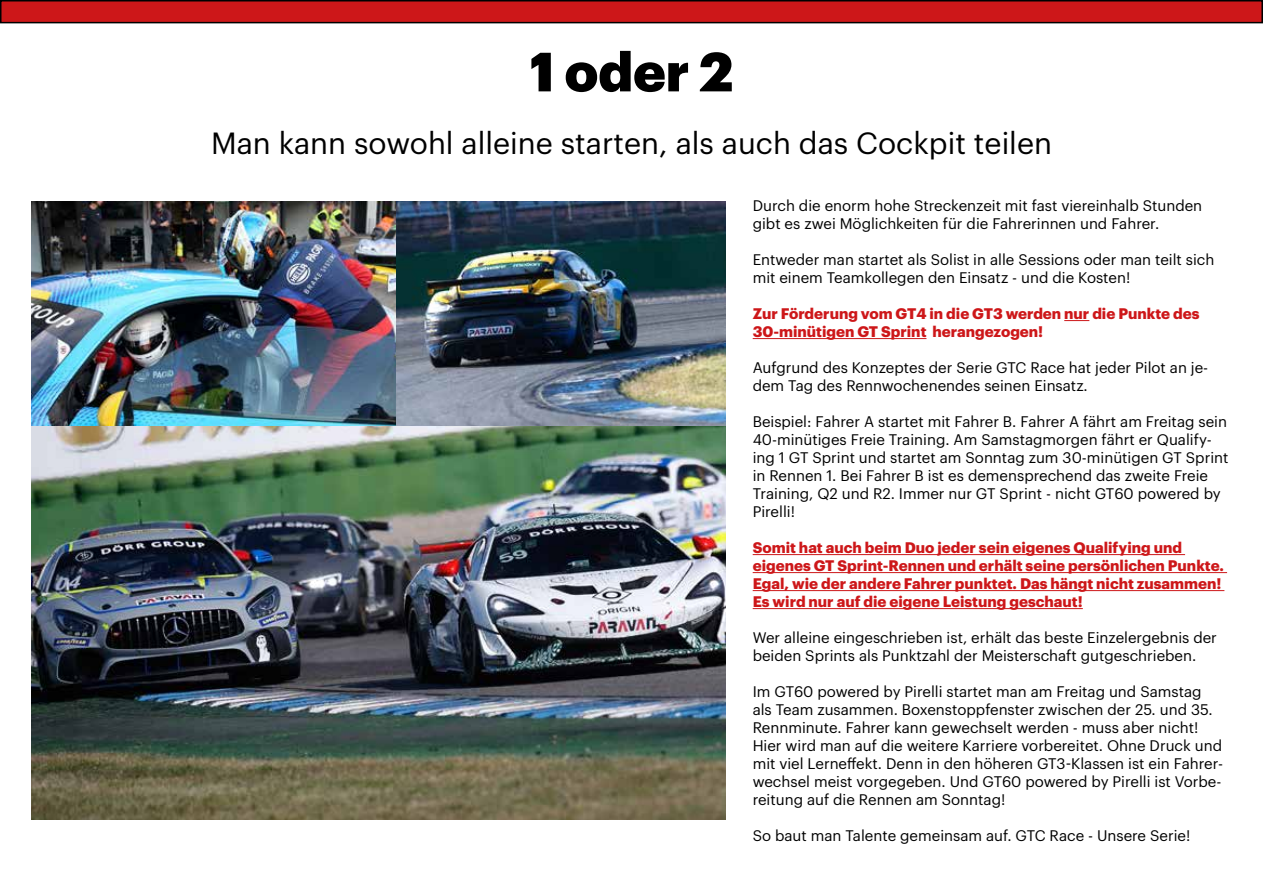
<style>
.page{position:relative;width:1263px;height:893px;background:#fff}
.page>*{position:absolute;margin:0;border:0;box-sizing:border-box;transform-origin:0 0}
.t1{font:900 54px "Graphik";color:#000}
.t2{font:30px "Graphik";color:#000}
.t3{font:15px/18px "Graphik";color:#000}
.t4{font:700 15px/18px "Graphik";color:#cd1719}
</style>
<div class="page">
<svg style="left:1064px;top:320px;width:25px;height:1px"></svg>
<hr style="left:753px;top:338px;width:173px;height:1px;background:#cd1719">
<hr style="left:753px;top:554px;width:432px;height:1px;background:#cd1719">
<hr style="left:753px;top:572px;width:474px;height:1px;background:#cd1719">
<hr style="left:753px;top:590px;width:471px;height:1px;background:#cd1719">
<hr style="left:753px;top:608px;width:330px;height:1px;background:#cd1719">
<div style="left:1px;top:1px;width:1261px;height:22px;background:#cd1719"></div>
<div style="left:0;top:0;width:1263px;height:23px;border:2px solid #000"></div>
<img style="left:32px;top:202px;width:365px;height:224px">
<img style="left:397px;top:202px;width:328px;height:224px">
<img style="left:32px;top:426px;width:693px;height:393px">
<h1 class="t1" style="left:530px;top:30px;width:205px">1 oder 2</h1>
<h2 class="t2" style="left:211px;top:121px;width:842px">Man kann sowohl alleine starten, als auch das Cockpit teilen</h2>
<p class="t3" style="left:753px;top:195px;width:451px">Durch die enorm hohe Streckenzeit mit fast viereinhalb Stunden gibt es zwei Möglichkeiten für die Fahrerinnen und Fahrer.</p>
<p class="t3" style="left:753px;top:249px;width:463px">Entweder man startet als Solist in alle Sessions oder man teilt sich mit einem Teamkollegen den Einsatz - und die Kosten!</p>
<p class="t4" style="left:753px;top:303px;width:448px">Zur Förderung vom GT4 in die GT3 werden nur die Punkte des<br>30-minütigen GT Sprint herangezogen!</p>
<p class="t3" style="left:753px;top:357px;width:457px">Aufgrund des Konzeptes der Serie GTC Race hat jeder Pilot an je&shy;dem Tag des Rennwochenendes seinen Einsatz.</p>
<p class="t3" style="left:753px;top:411px;width:477px">Beispiel: Fahrer A startet mit Fahrer B. Fahrer A fährt am Freitag sein 40-minütiges Freie Training. Am Samstagmorgen fährt er Qualify&shy;ing 1 GT Sprint und startet am Sonntag zum 30-minütigen GT Sprint in Rennen 1. Bei Fahrer B ist es demensprechend das zweite Freie Training, Q2 und R2. Immer nur GT Sprint - nicht GT60 powered by Pirelli!</p>
<p class="t4" style="left:753px;top:537px;width:473px">Somit hat auch beim Duo jeder sein eigenes Qualifying und eigenes GT Sprint-Rennen und erhält seine persönlichen Punkte.<br>Egal, wie der andere Fahrer punktet. Das hängt nicht zusammen!<br>Es wird nur auf die eigene Leistung geschaut!</p>
<p class="t3" style="left:753px;top:627px;width:466px">Wer alleine eingeschrieben ist, erhält das beste Einzelergebnis der beiden Sprints als Punktzahl der Meisterschaft gutgeschrieben.</p>
<p class="t3" style="left:753px;top:681px;width:472px">Im GT60 powered by Pirelli startet man am Freitag und Samstag als Team zusammen. Boxenstoppfenster zwischen der 25. und 35.<br>Rennminute. Fahrer kann gewechselt werden - muss aber nicht!<br>Hier wird man auf die weitere Karriere vorbereitet. Ohne Druck und mit viel Lerneffekt. Denn in den höheren GT3-Klassen ist ein Fahrer&shy;wechsel meist vorgegeben. Und GT60 powered by Pirelli ist Vorbe&shy;reitung auf die Rennen am Sonntag!</p>
<p class="t3" style="left:753px;top:825px;width:439px">So baut man Talente gemeinsam auf. GTC Race - Unsere Serie!</p>
</div>
